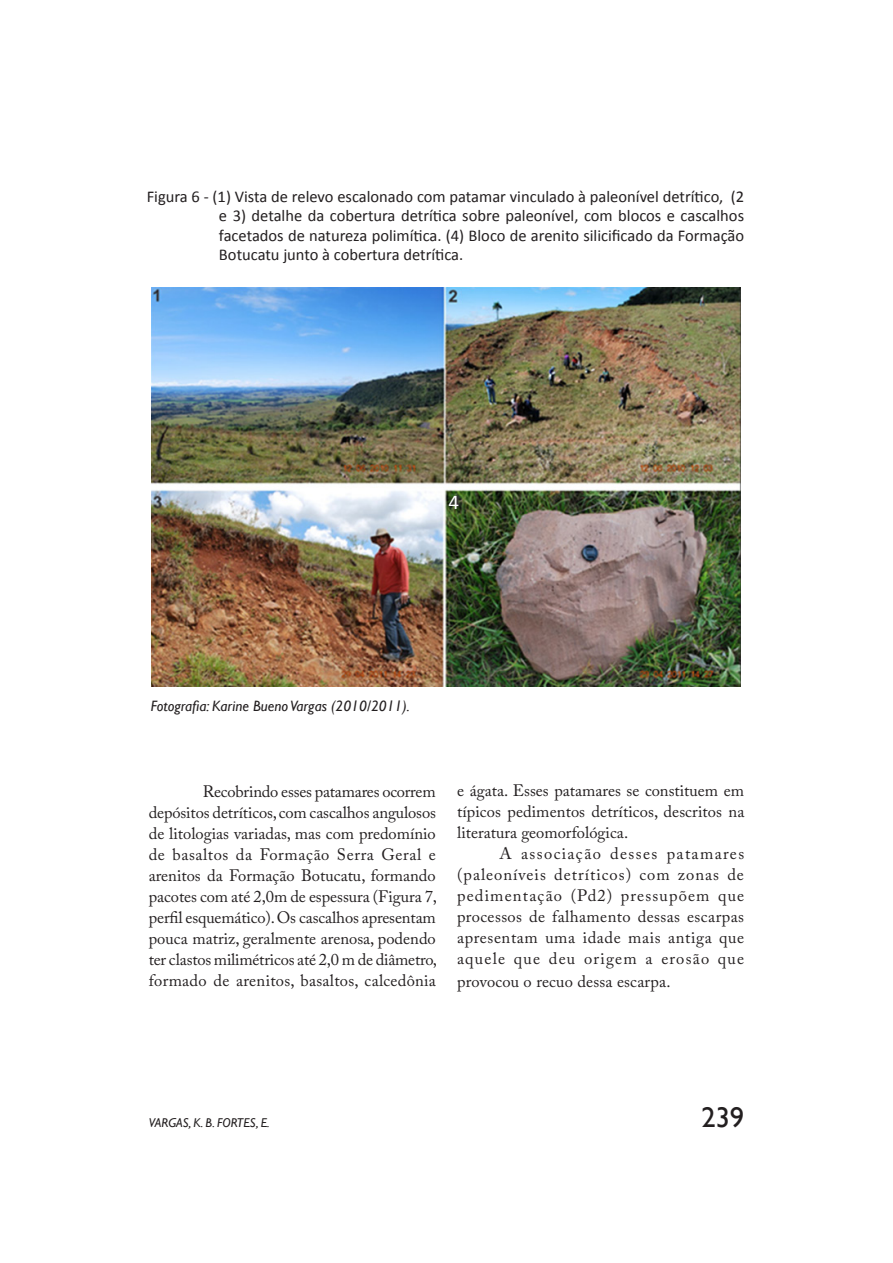
<style>
.page{position:relative;width:893px;height:1263px;background:#fff}
.page>*{position:absolute;margin:0;border:0;box-sizing:border-box;transform-origin:0 0}
.t1{font:28.5px "Gill Sans";color:#231f20}
.AMBIENCIA_-_Título_d{font:21px "Calibri";color:#fff}
.AMBIENCIA_-_texto_2{font:16.5px/21px "Adobe Caslon Pro";letter-spacing:.015em;color:#231f20;text-align:justify}
.AMBIENCIA_-_Título_d-2{font:16.5px/19.5px "Calibri";color:#231f20;text-align:justify}
.AMBIENCIA_-_Legenda{font:italic 15px "Gill Sans";color:#231f20}
.t2{font:italic 12.75px "Gill Sans";color:#231f20}
</style>
<div class="page">
<img style="left:151px;top:287px;width:589px;height:400px">
<p class="AMBIENCIA_-_Título_d-2" style="left:219px;top:186px;width:527px;text-indent:-72px">Figura 6 - (1) Vista de relevo escalonado com patamar vinculado à paleonível detrítico, (2 e 3) detalhe da cobertura detrítica sobre paleonível, com blocos e cascalhos facetados de natureza polimítica. (4) Bloco de arenito silicificado da Formação Botucatu junto à cobertura detrítica.</p>
<p class="AMBIENCIA_-_Título_d" style="left:449px;top:489px;width:12px">4</p>
<p class="AMBIENCIA_-_Legenda" style="left:151px;top:697px;width:260px">Fotografia: Karine Bueno Vargas (2010/2011).</p>
<p class="AMBIENCIA_-_texto_2" style="left:149px;top:780px;width:290px;text-indent:54px">Recobrindo esses patamares ocorrem depósitos detríticos, com cascalhos angulosos de litologias variadas, mas com predomínio de basaltos da Formação Serra Geral e arenitos da Formação Botucatu, formando pacotes com até 2,0m de espessura (Figura 7, perfil esquemático). Os cascalhos apresentam pouca matriz, geralmente arenosa, podendo ter clastos milimétricos até 2,0 m de diâmetro, formado de arenitos, basaltos, calcedônia</p>
<p class="AMBIENCIA_-_texto_2" style="left:457px;top:779px;width:289px">e ágata. Esses patamares se constituem em típicos pedimentos detríticos, descritos na literatura geomorfológica.</p>
<p class="AMBIENCIA_-_texto_2" style="left:457px;top:842px;width:289px;text-indent:43px">A associação desses patamares (paleoníveis detríticos) com zonas de pedimentação (Pd2) pressupõem que processos de falhamento dessas escarpas apresentam uma idade mais antiga que aquele que deu origem a erosão que</p>
<p class="AMBIENCIA_-_texto_2" style="left:457px;top:971px;width:215px">provocou o recuo dessa escarpa.</p>
<p class="t2" style="left:149px;top:1115px;width:123px">VARGAS, K. B. FORTES, E.</p>
<h1 class="t1" style="left:701px;top:1101px;width:44px">239</h1>
</div>
